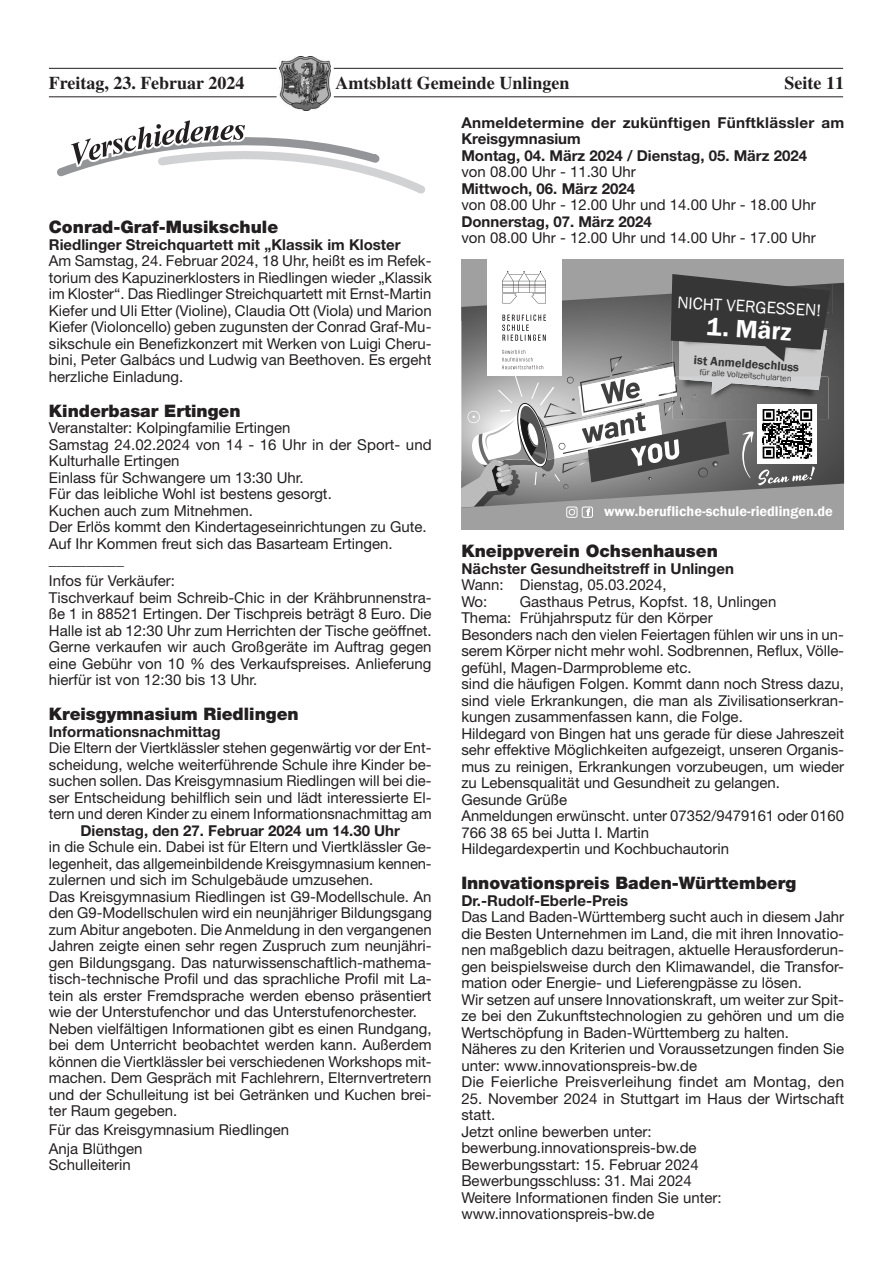
<style>
.page{position:relative;width:893px;height:1263px;background:#fff}
.page>*{position:absolute;margin:0;border:0;box-sizing:border-box;transform-origin:0 0}
.t1{font:600 25.8px "Franklin Gothic";color:#fff}
.t2{font:700 18px "Times LT Std";color:#231f20}
.t3{font:900 17.25px "Helvetica Neue LT Std";color:#231f20}
.t4{font:17.25px "Franklin Gothic";color:#fff}
.t5{font:15px/16.5px "Helvetica Neue LT Std";color:#231f20}
.t6{font:700 15px/16.5px "Helvetica Neue LT Std";color:#231f20}
.t7{font:600 14.4px "Franklin Gothic";color:#fff}
.t8{font:600 12.45px "Franklin Gothic";color:#363636}
.t9{font:8.7px "Franklin Gothic";color:#363636}
</style>
<div class="page">
<hr style="left:334px;top:68px;width:509px;height:1px;background:#231f20">
<hr style="left:334px;top:96px;width:509px;height:1px;background:#231f20">
<hr style="left:49px;top:68px;width:228px;height:1px;background:#231f20">
<hr style="left:49px;top:96px;width:228px;height:1px;background:#231f20">
<img style="left:279px;top:56px;width:52px;height:55px">
<svg style="left:57px;top:120px;width:368px;height:74px"></svg>
<div style="left:461px;top:259px;width:383px;height:62px;background:#a0a0a0"></div>
<div style="left:461px;top:472px;width:383px;height:58px;background:#a0a0a0"></div>
<svg style="left:830px;top:283px;width:14px;height:202px;background:#4c4c4c"></svg>
<img style="left:830px;top:314px;width:3px;height:62px">
<div style="left:487px;top:259px;width:74px;height:117px;background:#fff"></div>
<div style="left:566px;top:507px;width:11px;height:11px;border:1px solid #fff;border-radius:2px"></div>
<div style="left:582px;top:507px;width:11px;height:11px;border:1px solid #fff;border-radius:2px"></div>
<svg style="left:461px;top:271px;width:369px;height:245px"></svg>
<p class="t2" style="left:49px;top:72px;width:197px">Freitag, 23. Februar 2024</p>
<p class="t2" style="left:335px;top:72px;width:235px">Amtsblatt Gemeinde Unlingen</p>
<p class="t2" style="left:785px;top:72px;width:61px">Seite 11</p>
<p class="t3" style="left:49px;top:217px;width:231px">Conrad-Graf-Musikschule</p>
<p class="t6" style="left:49px;top:236px;width:353px">Riedlinger Streichquartett mit „Klassik im Kloster</p>
<p class="t5" style="left:49px;top:252px;width:384px;text-align:justify">Am Samstag, 24. Februar 2024, 18 Uhr, heißt es im Refek&shy;torium des Kapuzinerklosters in Riedlingen wieder „Klassik im Kloster“. Das Riedlinger Streichquartett mit Ernst-Martin Kiefer und Uli Etter (Violine), Claudia Ott (Viola) und Marion Kiefer (Violoncello) geben zugunsten der Conrad Graf-Mu&shy;sikschule ein Benefizkonzert mit Werken von Luigi Cheru&shy;bini, Peter Galbács und Ludwig van Beethoven. Es ergeht herzliche Einladung.</p>
<p class="t3" style="left:49px;top:400px;width:193px">Kinderbasar Ertingen</p>
<p class="t5" style="left:49px;top:419px;width:384px">Veranstalter: Kolpingfamilie Ertingen<br>Samstag 24.02.2024 von 14 - 16 Uhr in der Sport- und Kulturhalle Ertingen<br>Einlass für Schwangere um 13:30 Uhr.<br>Für das leibliche Wohl ist bestens gesorgt.<br>Kuchen auch zum Mitnehmen.<br>Der Erlös kommt den Kindertageseinrichtungen zu Gute.<br>Auf Ihr Kommen freut sich das Basarteam Ertingen. __________</p>
<p class="t5" style="left:49px;top:572px;width:384px">Infos für Verkäufer:<br>Tischverkauf beim Schreib-Chic in der Krähbrunnenstra&shy;ße 1 in 88521 Ertingen. Der Tischpreis beträgt 8 Euro. Die Halle ist ab 12:30 Uhr zum Herrichten der Tische geöffnet.<br>Gerne verkaufen wir auch Großgeräte im Auftrag gegen eine Gebühr von 10 % des Verkaufspreises. Anlieferung hierfür ist von 12:30 bis 13 Uhr.</p>
<p class="t3" style="left:49px;top:704px;width:251px">Kreisgymnasium Riedlingen</p>
<p class="t6" style="left:49px;top:723px;width:173px">Informationsnachmittag</p>
<p class="t5" style="left:49px;top:739px;width:384px;text-align:justify">Die Eltern der Viertklässler stehen gegenwärtig vor der Ent&shy;scheidung, welche weiterführende Schule ihre Kinder be&shy;suchen sollen. Das Kreisgymnasium Riedlingen will bei die&shy;ser Entscheidung behilflich sein und lädt interessierte El&shy;tern und deren Kinder zu einem Informationsnachmittag am</p>
<p class="t6" style="left:80px;top:822px;width:321px">Dienstag, den 27. Februar 2024 um 14.30 Uhr</p>
<p class="t5" style="left:49px;top:838px;width:384px">in die Schule ein. Dabei ist für Eltern und Viertklässler Ge&shy;legenheit, das allgemeinbildende Kreisgymnasium kennen&shy;zulernen und sich im Schulgebäude umzusehen.<br>Das Kreisgymnasium Riedlingen ist G9-Modellschule. An den G9-Modellschulen wird ein neunjähriger Bildungsgang zum Abitur angeboten. Die Anmeldung in den vergangenen Jahren zeigte einen sehr regen Zuspruch zum neunjähri&shy;gen Bildungsgang. Das naturwissenschaftlich-mathema&shy;tisch-technische Profil und das sprachliche Profil mit La&shy;tein als erster Fremdsprache werden ebenso präsentiert wie der Unterstufenchor und das Unterstufenorchester.<br>Neben vielfältigen Informationen gibt es einen Rundgang, bei dem Unterricht beobachtet werden kann. Außerdem können die Viertklässler bei verschiedenen Workshops mit&shy;machen. Dem Gespräch mit Fachlehrern, Elternvertretern und der Schulleitung ist bei Getränken und Kuchen brei&shy;ter Raum gegeben.</p>
<p class="t5" style="left:49px;top:1120px;width:242px;line-height:18.6px">Für das Kreisgymnasium Riedlingen<br>Anja Blüthgen</p>
<p class="t5" style="left:49px;top:1156px;width:83px">Schulleiterin</p>
<p class="t6" style="left:461px;top:114px;width:384px">Anmeldetermine der zukünftigen Fünftklässler am<br>Kreisgymnasium<br>Montag, 04. März 2024 / Dienstag, 05. März 2024</p>
<p class="t5" style="left:461px;top:163px;width:176px">von 08.00 Uhr - 11.30 Uhr</p>
<p class="t6" style="left:461px;top:180px;width:175px">Mittwoch, 06. März 2024</p>
<p class="t5" style="left:461px;top:196px;width:356px">von 08.00 Uhr - 12.00 Uhr und 14.00 Uhr - 18.00 Uhr</p>
<p class="t6" style="left:461px;top:213px;width:192px">Donnerstag, 07. März 2024</p>
<p class="t5" style="left:461px;top:229px;width:356px">von 08.00 Uhr - 12.00 Uhr und 14.00 Uhr - 17.00 Uhr</p>
<p class="t4" style="left:678px;top:292px;width:145px;rotate:3deg">NICHT VERGESSEN!</p>
<h1 class="t1" style="left:708px;top:310px;width:87px;rotate:4deg">1. März</h1>
<p class="t8" style="left:694px;top:352px;width:107px;rotate:4deg">ist Anmeldeschluss</p>
<p class="t9" style="left:700px;top:367px;width:94px;rotate:4deg">für alle Vollzeitschularten</p>
<p class="t7" style="left:604px;top:503px;width:230px">www.berufliche-schule-riedlingen.de</p>
<p class="t3" style="left:461px;top:541px;width:258px">Kneippverein Ochsenhausen</p>
<p class="t6" style="left:461px;top:560px;width:274px">Nächster Gesundheitstreff in Unlingen</p>
<p class="t5" style="left:461px;top:576px;width:207px">Wann: Dienstag, 05.03.2024,<br>Wo:</p>
<p class="t5" style="left:461px;top:593px;width:384px;text-indent:58px">Gasthaus Petrus, Kopfst. 18, Unlingen<br>Thema: Frühjahrsputz für den Körper<br>Besonders nach den vielen Feiertagen fühlen wir uns in un&shy;serem Körper nicht mehr wohl. Sodbrennen, Reflux, Völle&shy;gefühl, Magen-Darmprobleme etc.<br>sind die häufigen Folgen. Kommt dann noch Stress dazu, sind viele Erkrankungen, die man als Zivilisationserkran&shy;kungen zusammenfassen kann, die Folge.<br>Hildegard von Bingen hat uns gerade für diese Jahreszeit sehr effektive Möglichkeiten aufgezeigt, unseren Organis&shy;mus zu reinigen, Erkrankungen vorzubeugen, um wieder zu Lebensqualität und Gesundheit zu gelangen.<br>Gesunde Grüße<br>Anmeldungen erwünscht. unter 07352/9479161 oder 0160<br>766 38 65 bei Jutta I. Martin<br>Hildegardexpertin und Kochbuchautorin</p>
<p class="t3" style="left:461px;top:873px;width:336px">Innovationspreis Baden-Württemberg</p>
<p class="t6" style="left:461px;top:892px;width:168px">Dr.-Rudolf-Eberle-Preis</p>
<p class="t5" style="left:461px;top:908px;width:384px">Das Land Baden-Württemberg sucht auch in diesem Jahr die Besten Unternehmen im Land, die mit ihren Innovatio&shy;nen maßgeblich dazu beitragen, aktuelle Herausforderun&shy;gen beispielsweise durch den Klimawandel, die Transfor&shy;mation oder Energie- und Lieferengpässe zu lösen.<br>Wir setzen auf unsere Innovationskraft, um weiter zur Spit&shy;ze bei den Zukunftstechnologien zu gehören und um die Wertschöpfung in Baden-Württemberg zu halten.<br>Näheres zu den Kriterien und Voraussetzungen finden Sie unter: www.innovationspreis-bw.de<br>Die Feierliche Preisverleihung findet am Montag, den</p>
<p class="t5" style="left:461px;top:1090px;width:384px">25. November 2024 in Stuttgart im Haus der Wirtschaft statt.<br>Jetzt online bewerben unter: bewerbung.innovationspreis-bw.de<br>Bewerbungsstart: 15. Februar 2024<br>Bewerbungsschluss: 31. Mai 2024<br>Weitere Informationen finden Sie unter: www.innovationspreis-bw.de</p>
</div>
